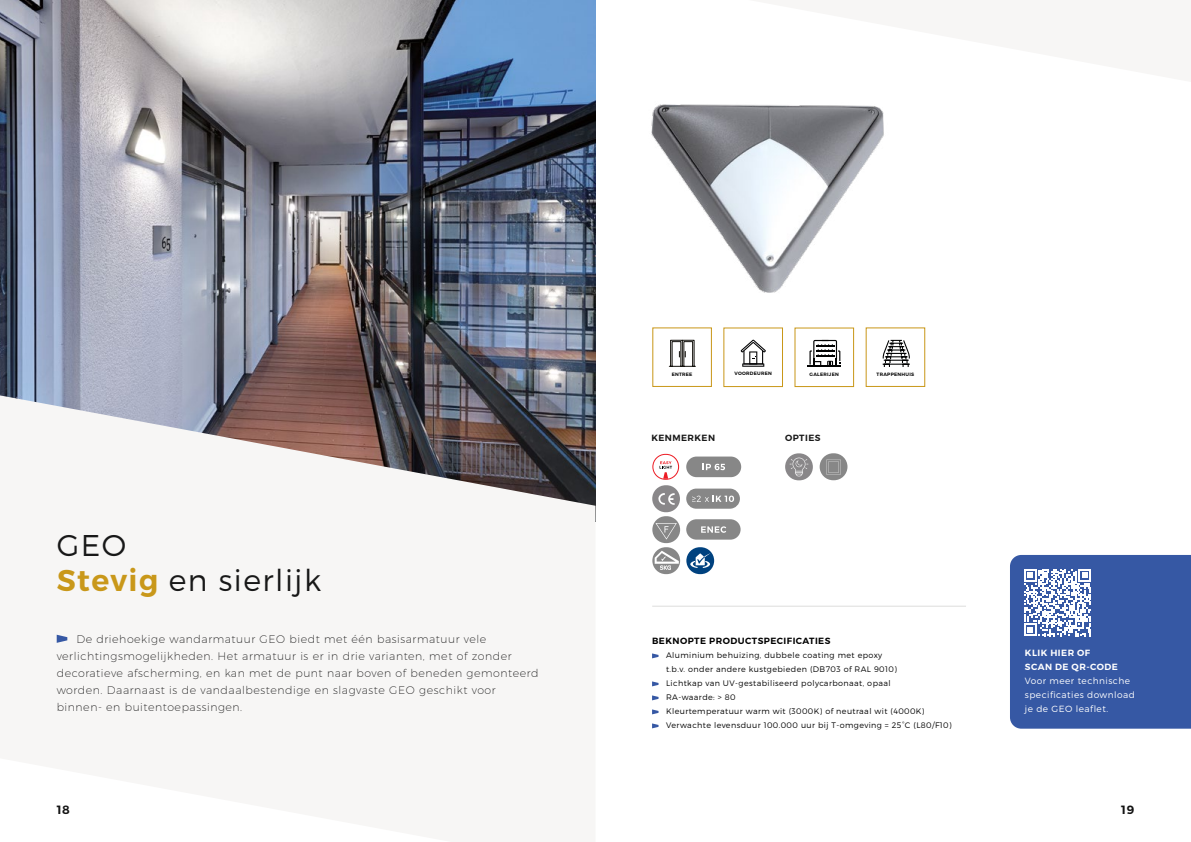
<style>
.page{position:relative;width:1191px;height:842px;background:#fff}
.page>*{position:absolute;margin:0;border:0;box-sizing:border-box;transform-origin:0 0}
.t1{font:30px/35px "Trueno Lt";letter-spacing:.05em;color:#181818}
.t2{font:12px "Trueno S Bd";color:#131313}
.t3{font:11px/17px "Trueno Ult Lt";letter-spacing:.05em;color:#181818}
.t4{font:9px/14px "Trueno Lt";letter-spacing:.05em;color:#fff}
.t5{font:9px "Trueno S Bd";letter-spacing:.05em;color:#000}
.t6{font:9px/14px "Trueno S Bd";letter-spacing:.05em;color:#fff}
.t7{font:9px "Trueno S Bd";letter-spacing:.05em;color:#181818}
.t8{font:8px/14px "Trueno Lt";letter-spacing:.05em;color:#000}
.t9{font:4.7px "Trueno S Bd";letter-spacing:.05em;color:#000}
.s1{font-family:"Trueno S Bd";color:#c9981a}
</style>
<div class="page">
<img style="left:0;top:0;width:595px;height:395px">
<svg style="left:0;top:395px;width:595px;height:248px;fill:#f7f6f5"></svg>
<svg style="left:1010px;top:555px;width:181px;height:174px;background:#4766ac"></svg>
<svg style="left:652px;top:454px;width:27px;height:26px"></svg>
<div style="left:686px;top:457px;width:55px;height:20px;background:#878787;border-radius:10px"></div>
<svg style="left:702px;top:464px;width:23px;height:6px"></svg>
<div style="left:686px;top:489px;width:54px;height:20px;background:#878787;border-radius:10px"></div>
<svg style="left:692px;top:496px;width:42px;height:6px"></svg>
<div style="left:652px;top:485px;width:28px;height:27px;background:#898789;border-radius:13px"></div>
<svg style="left:658px;top:493px;width:16px;height:12px"></svg>
<div style="left:652px;top:516px;width:28px;height:27px;background:#878787;border-radius:13px"></div>
<svg style="left:655px;top:523px;width:22px;height:17px"></svg>
<svg style="left:652px;top:547px;width:28px;height:27px"></svg>
<svg style="left:654px;top:551px;width:25px;height:19px"></svg>
<div style="left:686px;top:547px;width:28px;height:27px;background:#00427f;border-radius:13px"></div>
<svg style="left:690px;top:553px;width:20px;height:15px"></svg>
<div style="left:686px;top:519px;width:54px;height:21px;background:#878787;border-radius:10px"></div>
<svg style="left:701px;top:526px;width:25px;height:7px"></svg>
<svg style="left:740px;top:340px;width:26px;height:27px"></svg>
<div style="left:723px;top:328px;width:60px;height:59px;border:1px solid #c99718"></div>
<hr style="left:807px;top:366px;width:34px;height:1px;background:#010202">
<svg style="left:809px;top:340px;width:31px;height:26px"></svg>
<div style="left:794px;top:328px;width:60px;height:59px;border:1px solid #c99718"></div>
<svg style="left:668px;top:339px;width:28px;height:28px"></svg>
<div style="left:652px;top:328px;width:60px;height:59px;border:1px solid #c99718"></div>
<svg style="left:882px;top:339px;width:28px;height:28px"></svg>
<div style="left:865px;top:328px;width:60px;height:59px;border:1px solid #c99718"></div>
<svg style="left:652px;top:653px;width:6px;height:5px"></svg>
<svg style="left:652px;top:681px;width:6px;height:5px"></svg>
<svg style="left:652px;top:695px;width:6px;height:5px"></svg>
<svg style="left:652px;top:709px;width:6px;height:5px"></svg>
<svg style="left:652px;top:723px;width:6px;height:5px"></svg>
<svg style="left:785px;top:453px;width:28px;height:27px"></svg>
<svg style="left:789px;top:458px;width:19px;height:18px"></svg>
<svg style="left:819px;top:453px;width:28px;height:27px"></svg>
<svg style="left:826px;top:460px;width:15px;height:14px"></svg>
<svg style="left:57px;top:635px;width:10px;height:8px"></svg>
<hr style="left:652px;top:606px;width:314px;height:1px;background:#dddddc">
<img style="left:651px;top:104px;width:233px;height:189px">
<p class="t9" style="left:671px;top:371px;width:22px">ENTREE</p>
<p class="t9" style="left:734px;top:371px;width:39px">VOORDEUREN</p>
<p class="t9" style="left:809px;top:371px;width:31px">GALERIJEN</p>
<p class="t9" style="left:876px;top:371px;width:39px">TRAPPENHUIS</p>
<h1 class="t1" style="left:57px;top:528px;width:266px">GEO<br><span class="s1">Stevig</span> en sierlijk</h1>
<p class="t3" style="left:57px;top:630px;width:483px;text-indent:20px">De driehoekige wandarmatuur GEO biedt met één basisarmatuur vele verlichtingsmogelijkheden. Het armatuur is er in drie varianten, met of zonder decoratieve afscherming, en kan met de punt naar boven of beneden gemonteerd worden. Daarnaast is de vandaalbestendige en slagvaste GEO geschikt voor binnen- en buitentoepassingen.</p>
<p class="t7" style="left:651px;top:432px;width:65px">KENMERKEN</p>
<p class="t7" style="left:785px;top:432px;width:37px">OPTIES</p>
<p class="t5" style="left:652px;top:636px;width:180px">BEKNOPTE PRODUCTSPECIFICATIES</p>
<p class="t8" style="left:666px;top:648px;width:287px">Aluminium behuizing, dubbele coating met epoxy<br>t.b.v. onder andere kustgebieden (DB703 of RAL 9010)<br>Lichtkap van UV-gestabiliseerd polycarbonaat, opaal<br>RA-waarde: &gt; 80<br>Kleurtemperatuur warm wit (3000K) of neutraal wit (4000K)<br>Verwachte levensduur 100.000 uur bij T-omgeving = 25°C (L80/F10)</p>
<p class="t6" style="left:1025px;top:645px;width:94px">KLIK HIER OF<br>SCAN DE QR-CODE</p>
<p class="t4" style="left:1025px;top:673px;width:112px">Voor meer technische specificaties download je de GEO leaflet.</p>
<p class="t2" style="left:57px;top:802px;width:15px">18</p>
<p class="t2" style="left:1121px;top:802px;width:14px">19</p>
</div>
